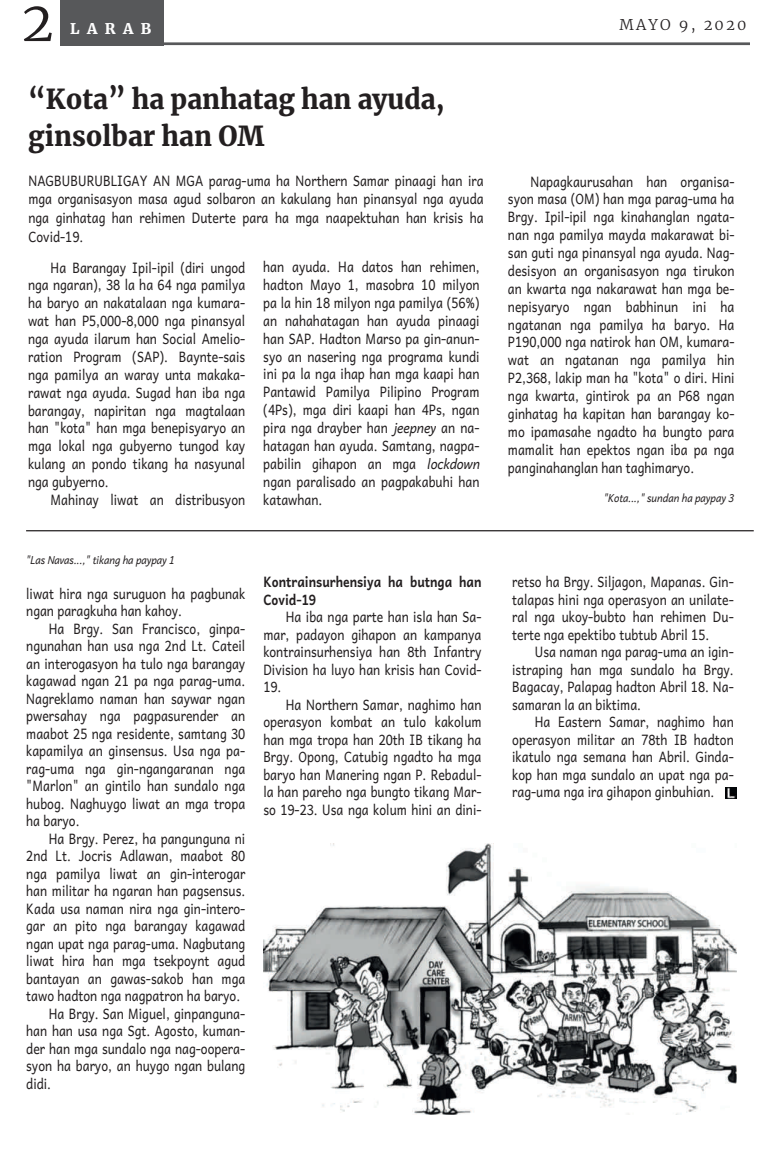
<style>
.page{position:relative;width:765px;height:1170px;background:#fff}
.page>*{position:absolute;margin:0;border:0;box-sizing:border-box;transform-origin:0 0}
.t1{font:300 55px "Merriweather";color:#231f20}
.t2{font:900 27.5px/36.2px "Merriweather";color:#231f20;scale:.95 1}
.t3{font:300 14.75px "Merriweather";letter-spacing:.15em;color:#231f20}
.t4{font:900 14.75px "Merriweather";letter-spacing:.495em;color:#fefefe}
.t5{font:14.38px/17.9px "Andika New Basic";letter-spacing:.005em;color:#231f20;text-align:justify;scale:.85 1}
.t6{font:700 14.38px/17.5px "Andika New Basic";color:#231f20;scale:.85 1}
.t7{font:italic 11.25px "Andika New Basic";letter-spacing:.005em;color:#231f20;scale:.85 1}
.s1{font-style:italic}
</style>
<div class="page">
<hr style="left:68px;top:42px;width:682px;height:3px;background:#57585a">
<div style="left:60px;top:0;width:104px;height:46px;background:#57585a"></div>
<hr style="left:26px;top:530px;width:728px;height:1px;background:#231f20">
<img style="left:264px;top:843px;width:472px;height:272px">
<svg style="left:726px;top:788px;width:10px;height:10px"></svg>
<h1 class="t1" style="left:21px;top:-13px;width:34px">2</h1>
<p class="t4" style="left:70px;top:20px;width:83px">LARAB</p>
<p class="t3" style="left:620px;top:16px;width:128px">MAYO 9, 2020</p>
<h2 class="t2" style="left:28px;top:82px;width:440px">“Kota” ha panhatag han ayuda, ginsolbar han OM</h2>
<p class="t5" style="left:28px;top:170px;width:537px;line-height:18.8px">NAGBUBURUBLIGAY AN MGA parag-uma ha Northern Samar pinaagi han ira mga organisasyon masa agud solbaron an kakulang han pinansyal nga ayuda nga ginhatag han rehimen Duterte para ha mga naapektuhan han krisis ha Covid-19.</p>
<p class="t5" style="left:28px;top:258px;width:257px;text-indent:22px">Ha Barangay Ipil-ipil (diri ungod nga ngaran), 38 la ha 64 nga pamilya ha baryo an nakatalaan nga kumara‐ wat han P5,000-8,000 nga pinansyal nga ayuda ilarum han Social Amelio‐ ration Program (SAP). Baynte-sais nga pamilya an waray unta makaka‐ rawat nga ayuda. Sugad han iba nga barangay, napiritan nga magtalaan han "kota" han mga benepisyaryo an mga lokal nga gubyerno tungod kay kulang an pondo tikang ha nasyunal nga gubyerno.</p>
<p class="t5" style="left:51px;top:490px;width:231px">Mahinay liwat an distribusyon</p>
<p class="t5" style="left:263px;top:257px;width:256px">han ayuda. Ha datos han rehimen, hadton Mayo 1, masobra 10 milyon pa la hin 18 milyon nga pamilya (56%) an nahahatagan han ayuda pinaagi han SAP. Hadton Marso pa gin-anun‐ syo an nasering nga programa kundi ini pa la nga ihap han mga kaapi han Pantawid Pamilya Pilipino Program (4Ps), mga diri kaapi han 4Ps, ngan pira nga drayber han <span class="s1">jeepney</span> an na‐ hatagan han ayuda. Samtang, nagpa‐ pabilin gihapon an mga <span class="s1">lockdown </span>ngan paralisado an pagpakabuhi han katawhan.</p>
<p class="t7" style="left:25px;top:550px;width:177px">"Las Navas...," tikang ha paypay 1</p>
<p class="t5" style="left:26px;top:584px;width:259px;line-height:17.5px">liwat hira nga suruguon ha pagbunak ngan paragkuha han kahoy.</p>
<p class="t5" style="left:26px;top:619px;width:259px;line-height:17.5px;text-indent:22px">Ha Brgy. San Francisco, ginpa‐ ngunahan han usa nga 2nd Lt. Cateil an interogasyon ha tulo nga barangay kagawad ngan 21 pa nga parag-uma.<br>Nagreklamo naman han saywar ngan pwersahay nga pagpasurender an maabot 25 nga residente, samtang 30 kapamilya an ginsensus. Usa nga pa‐ rag-uma nga gin-ngangaranan nga "Marlon" an gintilo han sundalo nga hubog. Naghuygo liwat an mga tropa ha baryo.</p>
<p class="t5" style="left:49px;top:829px;width:233px">Ha Brgy. Perez, ha pangunguna ni</p>
<p class="t5" style="left:26px;top:846px;width:259px">2nd Lt. Jocris Adlawan, maabot 80</p>
<p class="t5" style="left:26px;top:864px;width:259px">nga pamilya liwat an gin-interogar</p>
<p class="t5" style="left:26px;top:881px;width:259px">han militar ha ngaran han pagsensus.</p>
<p class="t5" style="left:26px;top:899px;width:259px">Kada usa naman nira nga gin-intero‐</p>
<p class="t5" style="left:26px;top:916px;width:259px">gar an pito nga barangay kagawad</p>
<p class="t5" style="left:26px;top:934px;width:259px">ngan upat nga parag-uma. Nagbutang</p>
<p class="t5" style="left:26px;top:951px;width:259px">liwat hira han mga tsekpoynt agud</p>
<p class="t5" style="left:26px;top:969px;width:259px">bantayan an gawas-sakob han mga</p>
<p class="t5" style="left:26px;top:986px;width:253px">tawo hadton nga nagpatron ha baryo.</p>
<p class="t5" style="left:49px;top:1004px;width:233px">Ha Brgy. San Miguel, ginpanguna‐</p>
<p class="t5" style="left:26px;top:1021px;width:259px">han han usa nga Sgt. Agosto, kuman‐</p>
<p class="t5" style="left:26px;top:1039px;width:259px">der han mga sundalo nga nag-oopera‐</p>
<p class="t5" style="left:26px;top:1056px;width:259px">syon ha baryo, an huygo ngan bulang</p>
<p class="t5" style="left:26px;top:1074px;width:31px">didi.</p>
<p class="t6" style="left:263px;top:573px;width:258px">Kontrainsurhensiya ha butnga han<br>Covid-19</p>
<p class="t5" style="left:263px;top:608px;width:258px;line-height:17.5px;text-indent:22px">Ha iba nga parte han isla han Sa‐ mar, padayon gihapon an kampanya kontrainsurhensiya han 8th Infantry Division ha luyo han krisis han Covid-19.</p>
<p class="t5" style="left:263px;top:695px;width:258px;line-height:17.5px;text-indent:22px">Ha Northern Samar, naghimo han operasyon kombat an tulo kakolum han mga tropa han 20th IB tikang ha Brgy. Opong, Catubig ngadto ha mga baryo han Manering ngan P. Rebadul‐ la han pareho nga bungto tikang Mar‐ so 19-23. Usa nga kolum hini an dini‐</p>
<p class="t5" style="left:508px;top:172px;width:268px;text-indent:22px">Napagkaurusahan han organisa‐ syon masa (OM) han mga parag-uma ha Brgy. Ipil-ipil nga kinahanglan ngata‐ nan nga pamilya mayda makarawat bi‐ san guti nga pinansyal nga ayuda. Nag‐ desisyon an organisasyon nga tirukon an kwarta nga nakarawat han mga be‐ nepisyaryo ngan babhinun ini ha ngatanan nga pamilya ha baryo. Ha P190,000 nga natirok han OM, kumara‐ wat an ngatanan nga pamilya hin P2,368, lakip man ha "kota" o diri. Hini nga kwarta, gintirok pa an P68 ngan ginhatag ha kapitan han barangay ko‐ mo ipamasahe ngadto ha bungto para mamalit han epektos ngan iba pa nga panginahanglan han taghimaryo.</p>
<p class="t7" style="left:603px;top:488px;width:155px">"Kota...," sundan ha paypay 3</p>
<p class="t5" style="left:512px;top:573px;width:262px;line-height:17.5px">retso ha Brgy. Siljagon, Mapanas. Gin‐ talapas hini nga operasyon an unilate‐ ral nga ukoy-bubto han rehimen Du‐ terte nga epektibo tubtub Abril 15.</p>
<p class="t5" style="left:512px;top:643px;width:262px;line-height:17.5px;text-indent:22px">Usa naman nga parag-uma an igin&shy;istraping han mga sundalo ha Brgy.<br>Bagacay, Palapag hadton Abril 18. Na‐ samaran la an biktima.</p>
<p class="t5" style="left:512px;top:713px;width:262px;line-height:17.5px;text-indent:22px">Ha Eastern Samar, naghimo han operasyon militar an 78th IB hadton ikatulo nga semana han Abril. Ginda‐ kop han mga sundalo an upat nga pa‐ rag-uma nga ira gihapon ginbuhian.</p>
</div>
